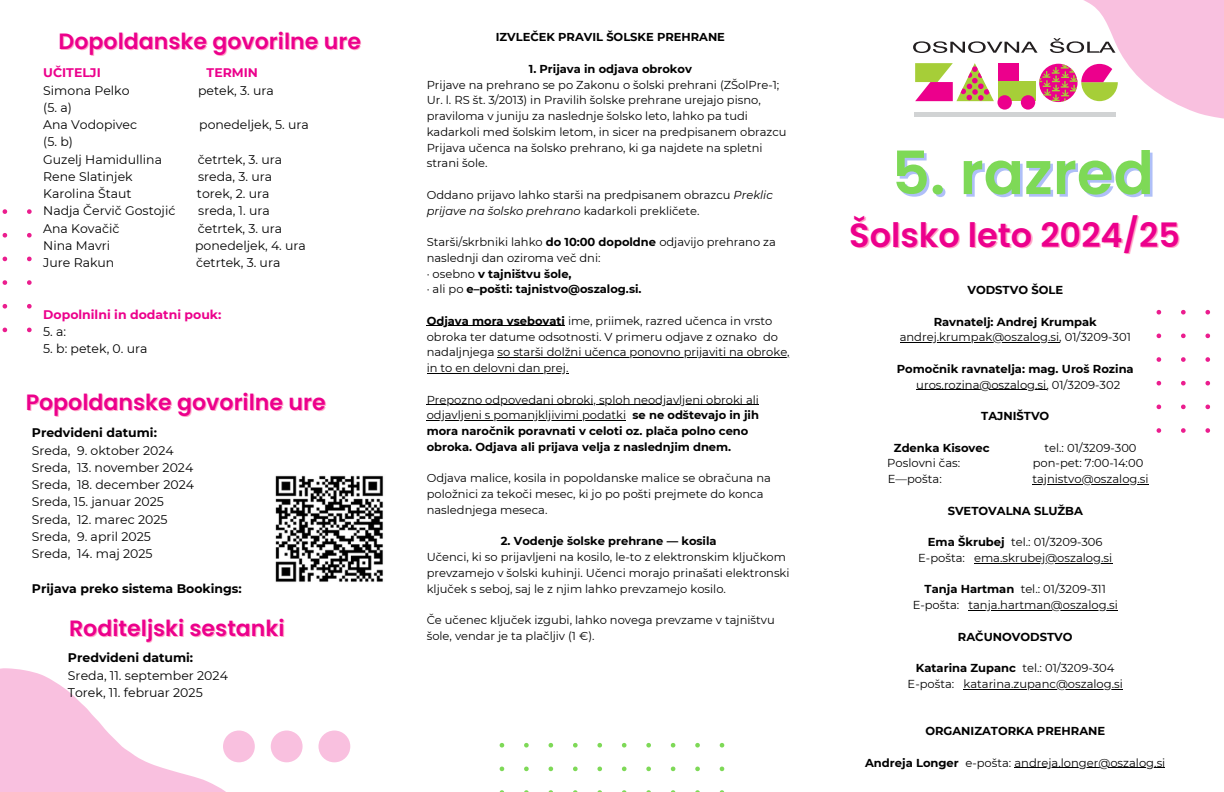
<style>
.page{position:relative;width:1224px;height:792px;background:#fff}
.page>*{position:absolute;margin:0;border:0;box-sizing:border-box;transform-origin:0 0}
.t1{font:600 59.5px "Poppins";color:#7ed957}
.t2{font:600 33.6px "Poppins";color:#ec008c}
.t3{font:600 22.1px "Poppins";color:#ec008c}
.t4{font:12.5px "Montserrat";color:#000}
.t5{font:700 12.5px "Montserrat";color:#000}
.t6{font:700 12.5px "Montserrat";color:#ec008c}
.t7{font:11.5px/15.8px "Montserrat";color:#000}
.t8{font:700 11.5px/15.8px "Montserrat";color:#000}
.s1{font-style:italic}
.s2{font-weight:700}
.s3{font-weight:400}
</style>
<div class="page">
<svg style="left:992px;top:0;width:232px;height:119px;fill:#f9c0df"></svg>
<svg style="left:2px;top:209px;width:30px;height:123px"></svg>
<svg style="left:1157px;top:310px;width:54px;height:123px"></svg>
<svg style="left:500px;top:743px;width:224px;height:49px"></svg>
<svg style="left:0;top:668px;width:350px;height:124px"></svg>
<img style="left:275px;top:475px;width:109px;height:107px">
<svg style="left:913px;top:38px;width:202px;height:15px"></svg>
<svg style="left:915px;top:63px;width:79px;height:38px"></svg>
<div style="left:998px;top:63px;width:21px;height:19px;background:#ec008c"></div>
<div style="left:998px;top:82px;width:37px;height:19px;background:#a6ce38"></div>
<svg style="left:1039px;top:64px;width:79px;height:38px"></svg>
<div style="left:997px;top:95px;width:15px;height:15px;background:#ec008c;border-radius:50%"></div>
<div style="left:1021px;top:95px;width:14px;height:15px;background:#ec008c;border-radius:50%"></div>
<div style="left:914px;top:112px;width:202px;height:5px;background:#d1d3d4"></div>
<hr style="left:900px;top:342px;width:159px;height:1px;background:#000">
<hr style="left:916px;top:389px;width:130px;height:1px;background:#000">
<hr style="left:1032px;top:484px;width:117px;height:1px;background:#000">
<hr style="left:974px;top:563px;width:138px;height:1px;background:#000">
<hr style="left:969px;top:610px;width:149px;height:1px;background:#000">
<hr style="left:963px;top:689px;width:160px;height:1px;background:#000">
<hr style="left:1014px;top:767px;width:85px;height:1px;background:#000">
<hr style="left:1099px;top:767px;width:66px;height:1px;background:#000">
<hr style="left:427px;top:326px;width:138px;height:1px;background:#000">
<hr style="left:498px;top:357px;width:292px;height:1px;background:#000">
<hr style="left:427px;top:373px;width:141px;height:1px;background:#000">
<hr style="left:427px;top:404px;width:332px;height:1px;background:#000">
<hr style="left:427px;top:420px;width:199px;height:1px;background:#000">
<p class="t3" style="left:59px;top:26px;width:304px">Dopoldanske govorilne ure</p>
<p class="t6" style="left:43px;top:65px;width:59px">UČITELJI</p>
<p class="t6" style="left:207px;top:65px;width:53px">TERMIN</p>
<p class="t4" style="left:43px;top:82px;width:88px">Simona Pelko</p>
<p class="t4" style="left:198px;top:82px;width:77px">petek, 3. ura</p>
<p class="t4" style="left:43px;top:100px;width:30px">(5. a)</p>
<p class="t4" style="left:43px;top:117px;width:95px">Ana Vodopivec</p>
<p class="t4" style="left:199px;top:117px;width:111px">ponedeljek, 5. ura</p>
<h4 class="t4" style="left:43px;top:134px;width:31px">(5. b)</h4>
<p class="t4" style="left:43px;top:151px;width:120px">Guzelj Hamidullina</p>
<p class="t4" style="left:198px;top:151px;width:86px">četrtek, 3. ura</p>
<p class="t4" style="left:43px;top:169px;width:91px">Rene Slatinjek</p>
<p class="t4" style="left:198px;top:169px;width:76px">sreda, 3. ura</p>
<p class="t4" style="left:43px;top:186px;width:90px">Karolina Štaut</p>
<p class="t4" style="left:197px;top:186px;width:74px">torek, 2. ura</p>
<p class="t4" style="left:43px;top:203px;width:134px">Nadja Červič Gostojić</p>
<p class="t4" style="left:198px;top:203px;width:73px">sreda, 1. ura</p>
<p class="t4" style="left:43px;top:220px;width:78px">Ana Kovačič</p>
<p class="t4" style="left:198px;top:220px;width:86px">četrtek, 3. ura</p>
<p class="t4" style="left:43px;top:238px;width:68px">Nina Mavri</p>
<p class="t4" style="left:195px;top:238px;width:112px">ponedeljek, 4. ura</p>
<p class="t4" style="left:43px;top:255px;width:73px">Jure Rakun</p>
<p class="t4" style="left:196px;top:255px;width:86px">četrtek, 3. ura</p>
<p class="t6" style="left:43px;top:307px;width:180px">Dopolnilni in dodatni pouk:</p>
<p class="t4" style="left:43px;top:324px;width:24px">5. a:</p>
<p class="t4" style="left:43px;top:341px;width:106px">5. b: petek, 0. ura</p>
<p class="t3" style="left:26px;top:387px;width:301px">Popoldanske govorilne ure</p>
<p class="t5" style="left:32px;top:425px;width:127px">Predvideni datumi:</p>
<p class="t4" style="left:32px;top:443px;width:143px">Sreda, 9. oktober 2024</p>
<p class="t4" style="left:32px;top:460px;width:163px">Sreda, 13. november 2024</p>
<p class="t4" style="left:32px;top:477px;width:164px">Sreda, 18. december 2024</p>
<p class="t4" style="left:32px;top:494px;width:134px">Sreda, 15. januar 2025</p>
<p class="t4" style="left:32px;top:512px;width:137px">Sreda, 12. marec 2025</p>
<p class="t4" style="left:32px;top:529px;width:120px">Sreda, 9. april 2025</p>
<p class="t4" style="left:32px;top:546px;width:122px">Sreda, 14. maj 2025</p>
<h1 class="t5" style="left:32px;top:581px;width:211px">Prijava preko sistema Bookings:</h1>
<p class="t3" style="left:69px;top:613px;width:217px">Roditeljski sestanki</p>
<p class="t5" style="left:68px;top:650px;width:127px">Predvideni datumi:</p>
<p class="t4" style="left:68px;top:667px;width:161px">Sreda, 11. september 2024</p>
<p class="t4" style="left:68px;top:685px;width:136px">Torek, 11. februar 2025</p>
<h2 class="t8" style="left:496px;top:29px;width:231px">IZVLEČEK PRAVIL ŠOLSKE PREHRANE</h2>
<h4 class="t8" style="left:529px;top:61px;width:165px">1. Prijava in odjava obrokov</h4>
<p class="t7" style="left:427px;top:76px;width:361px">Prijave na prehrano se po Zakonu o šolski prehrani (ZŠolPre-1; Ur. l. RS št. 3/2013) in Pravilih šolske prehrane urejajo pisno, praviloma v juniju za naslednje šolsko leto, lahko pa tudi kadarkoli med šolskim letom, in sicer na predpisanem obrazcu Prijava učenca na šolsko prehrano, ki ga najdete na spletni strani šole.</p>
<p class="t7" style="left:427px;top:187px;width:348px">Oddano prijavo lahko starši na predpisanem obrazcu <span class="s1">Preklic prijave na šolsko prehrano</span> kadarkoli prekličete.</p>
<h4 class="t7" style="left:427px;top:234px;width:351px">Starši/skrbniki lahko <span class="s2">do 10:00 dopoldne</span> odjavijo prehrano za naslednji dan oziroma več dni:</h4>
<p class="t8" style="left:427px;top:265px;width:146px"><span class="s3">· osebno</span> v tajništvu šole,</p>
<p class="t8" style="left:427px;top:281px;width:216px"><span class="s3">· ali po</span> e–pošti: tajnistvo@oszalog.si.</p>
<p class="t7" style="left:427px;top:313px;width:364px"><span class="s2">Odjava mora vsebovati</span> ime, priimek, razred učenca in vrsto obroka ter datume odsotnosti. V primeru odjave z oznako do nadaljnjega so starši dolžni učenca ponovno prijaviti na obroke,</p>
<p class="t7" style="left:427px;top:360px;width:143px">in to en delovni dan prej.</p>
<p class="t7" style="left:427px;top:391px;width:334px">Prepozno odpovedani obroki, sploh neodjavljeni obroki ali</p>
<p class="t8" style="left:427px;top:407px;width:334px"><span class="s3">odjavljeni s pomanjkljivimi podatki</span> se ne odštevajo in jih mora naročnik poravnati v celoti oz. plača polno ceno obroka. Odjava ali prijava velja z naslednjim dnem.</p>
<p class="t7" style="left:427px;top:470px;width:346px">Odjava malice, kosila in popoldanske malice se obračuna na položnici za tekoči mesec, ki jo po pošti prejmete do konca naslednjega meseca.</p>
<p class="t8" style="left:501px;top:533px;width:217px">2. Vodenje šolske prehrane — kosila</p>
<h4 class="t7" style="left:427px;top:549px;width:364px">Učenci, ki so prijavljeni na kosilo, le-to z elektronskim ključkom prevzamejo v šolski kuhinji. Učenci morajo prinašati elektronski ključek s seboj, saj le z njim lahko prevzamejo kosilo.</h4>
<p class="t7" style="left:427px;top:612px;width:350px">Če učenec ključek izgubi, lahko novega prevzame v tajništvu šole, vendar je ta plačljiv (1 €).</p>
<p class="t1" style="left:892px;top:132px;width:264px">5. razred</p>
<p class="t2" style="left:849px;top:212px;width:332px">Šolsko leto 2024/25</p>
<p class="t8" style="left:967px;top:282px;width:97px">VODSTVO ŠOLE</p>
<p class="t8" style="left:934px;top:314px;width:165px">Ravnatelj: Andrej Krumpak</p>
<p class="t7" style="left:900px;top:329px;width:233px">andrej.krumpak@oszalog.si, 01/3209-301</p>
<p class="t8" style="left:897px;top:361px;width:238px">Pomočnik ravnatelja: mag. Uroš Rozina</p>
<p class="t7" style="left:916px;top:377px;width:205px">uros.rozina@oszalog.si, 01/3209-302</p>
<p class="t8" style="left:981px;top:408px;width:70px">TAJNIŠTVO</p>
<p class="t8" style="left:894px;top:440px;width:97px">Zdenka Kisovec</p>
<p class="t7" style="left:1044px;top:440px;width:94px">tel.: 01/3209-300</p>
<p class="t7" style="left:887px;top:455px;width:75px">Poslovni čas:</p>
<p class="t7" style="left:1033px;top:455px;width:112px">pon-pet: 7:00-14:00</p>
<p class="t7" style="left:888px;top:471px;width:55px">E—pošta:</p>
<p class="t7" style="left:1032px;top:471px;width:118px">tajnistvo@oszalog.si</p>
<p class="t8" style="left:948px;top:503px;width:137px">SVETOVALNA SLUŽBA</p>
<p class="t8" style="left:928px;top:534px;width:78px">Ema Škrubej</p>
<p class="t7" style="left:1011px;top:534px;width:93px">tel.: 01/3209-306</p>
<p class="t7" style="left:918px;top:550px;width:48px">E-pošta:</p>
<h3 class="t7" style="left:974px;top:550px;width:140px">ema.skrubej@oszalog.si</h3>
<h3 class="t8" style="left:925px;top:581px;width:91px">Tanja Hartman</h3>
<p class="t7" style="left:1021px;top:581px;width:87px">tel.: 01/3209-311</p>
<p class="t7" style="left:913px;top:597px;width:48px">E-pošta:</p>
<p class="t7" style="left:969px;top:597px;width:151px">tanja.hartman@oszalog.si</p>
<p class="t8" style="left:958px;top:629px;width:116px">RAČUNOVODSTVO</p>
<p class="t8" style="left:916px;top:660px;width:102px">Katarina Zupanc</p>
<p class="t7" style="left:1022px;top:660px;width:94px">tel.: 01/3209-304</p>
<p class="t7" style="left:908px;top:676px;width:48px">E-pošta:</p>
<p class="t7" style="left:963px;top:676px;width:161px">katarina.zupanc@oszalog.si</p>
<p class="t8" style="left:925px;top:723px;width:181px">ORGANIZATORKA PREHRANE</p>
<h5 class="t7" style="left:865px;top:755px;width:302px"><span class="s2">Andreja Longer</span> e-pošta: andreja.longer@oszalog.si</h5>
</div>
